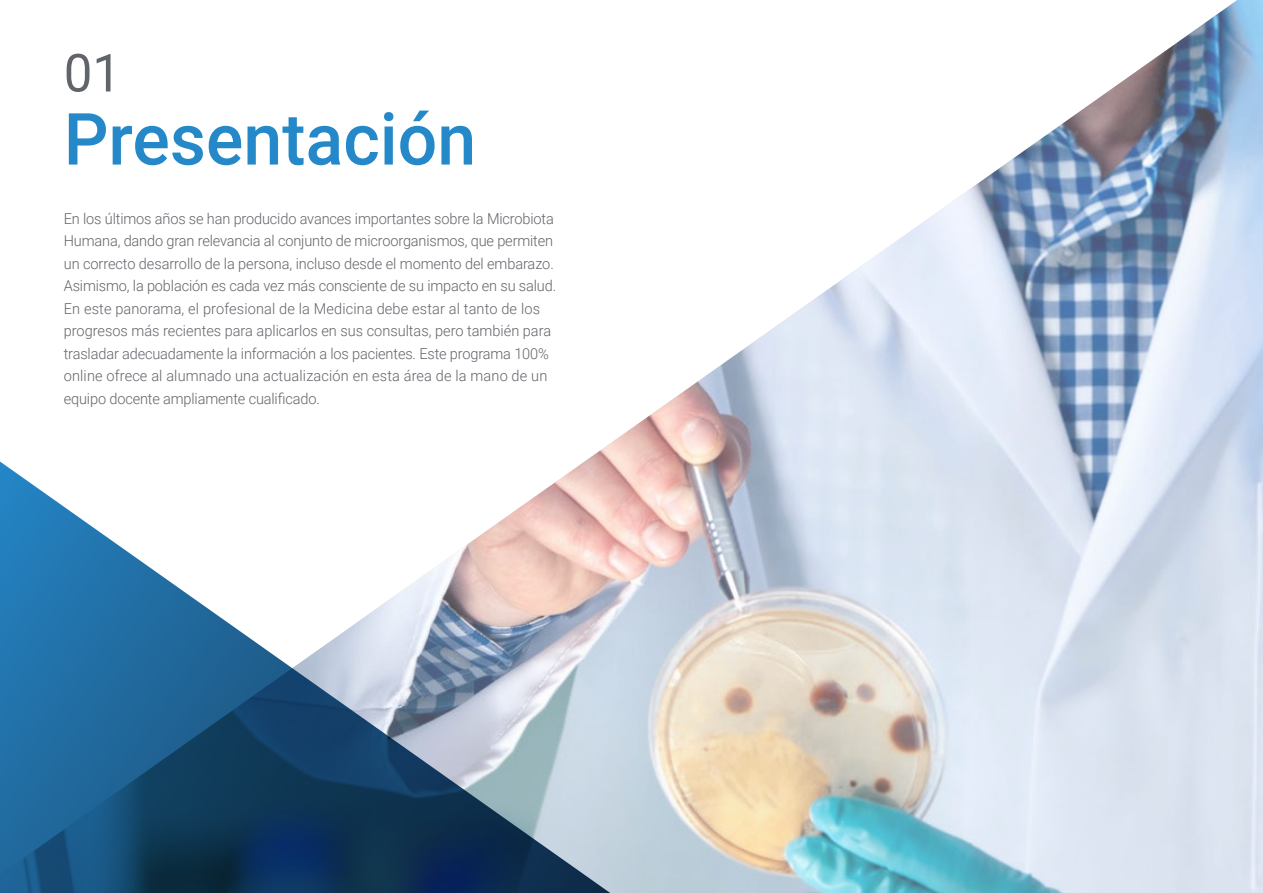
<style>
.page{position:relative;width:1263px;height:893px;background:#fff}
.page>*{position:absolute;margin:0;border:0;box-sizing:border-box;transform-origin:0 0}
.t1{font:500 72px "Roboto";color:#2488c9}
.t2{font:52.5px "Roboto";color:#61646a}
.t3{font:300 15px/22.5px "Roboto";letter-spacing:-.01em;color:#61646a}
</style>
<div class="page">
<img style="left:607px;top:0;width:656px;height:893px">
<svg style="left:0;top:446px;width:640px;height:447px"></svg>
<h2 class="t2" style="left:64px;top:36px;width:59px">01</h2>
<h1 class="t1" style="left:64px;top:89px;width:414px">Presentación</h1>
<p class="t3" style="left:64px;top:207px;width:494px">En los últimos años se han producido avances importantes sobre la Microbiota Humana, dando gran relevancia al conjunto de microorganismos, que permiten un correcto desarrollo de la persona, incluso desde el momento del embarazo.<br>Asimismo, la población es cada vez más consciente de su impacto en su salud.<br>En este panorama, el profesional de la Medicina debe estar al tanto de los progresos más recientes para aplicarlos en sus consultas, pero también para trasladar adecuadamente la información a los pacientes. Este programa 100% online ofrece al alumnado una actualización en esta área de la mano de un equipo docente ampliamente cualificado.</p>
</div>
